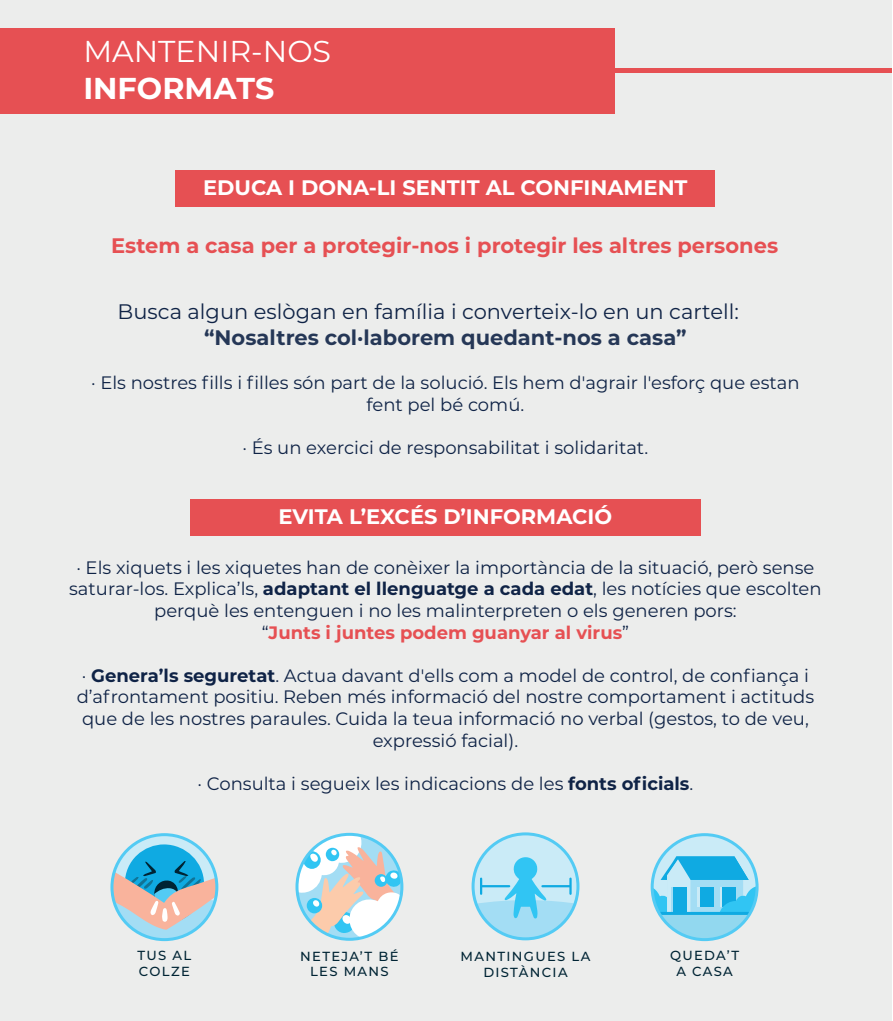
<style>
.page{position:relative;width:893px;height:1021px;background:#fff}
.page>*{position:absolute;margin:0;border:0;box-sizing:border-box;transform-origin:0 0}
.t1{font:30.15px "Montserrat";color:#fff}
.t2{font:700 30.15px "Montserrat";color:#fff}
.t3{font:700 21px "Montserrat";color:#fff}
.t4{font:700 21px "Montserrat";color:#e65053}
.t5{font:21px "Montserrat";color:#0f2346}
.t6{font:700 21px "Montserrat";color:rgb(15 35 70/.9)}
.t7{font:18px/21.6px "Montserrat";color:#0f2346;text-align:center}
.t8{font:500 13.2px/15.8px "Montserrat";letter-spacing:.1em;color:#002434;text-align:center}
.s1{font-weight:700}
.s2{font-weight:700;color:#e65053}
</style>
<div class="page">
<div style="left:0;top:0;width:892px;height:1020px;background:#ecedec"></div>
<div style="left:0;top:28px;width:614px;height:85px;background:#e65053"></div>
<div style="left:176px;top:170px;width:539px;height:36px;background:#e65053"></div>
<div style="left:190px;top:499px;width:510px;height:36px;background:#e65053"></div>
<div style="left:611px;top:68px;width:281px;height:5px;background:#e65053"></div>
<svg style="left:297px;top:836px;width:105px;height:103px"></svg>
<div style="left:295px;top:832px;width:108px;height:108px;border:3px solid #53cbf4;border-radius:50%"></div>
<svg style="left:117px;top:834px;width:95px;height:27px"></svg>
<div style="left:125px;top:844px;width:79px;height:79px;background:#0faae2;border-radius:50%"></div>
<svg style="left:114px;top:861px;width:103px;height:78px"></svg>
<div style="left:110px;top:833px;width:108px;height:108px;border:3px solid #53cbf4;border-radius:50%"></div>
<svg style="left:660px;top:834px;width:89px;height:22px;fill:#caebf7"></svg>
<svg style="left:652px;top:856px;width:103px;height:83px"></svg>
<hr style="left:652px;top:911px;width:105px;height:3px;background:#0faae2">
<div style="left:651px;top:833px;width:108px;height:108px;border:3px solid #53cbf4;border-radius:50%"></div>
<svg style="left:473px;top:835px;width:105px;height:103px"></svg>
<hr style="left:482px;top:885px;width:27px;height:2px;background:#0faae2">
<hr style="left:569px;top:878px;width:3px;height:15px;background:#0faae2">
<hr style="left:542px;top:885px;width:28px;height:2px;background:#0faae2">
<div style="left:472px;top:832px;width:107px;height:108px;border:3px solid #53cbf4;border-radius:50%"></div>
<h1 class="t1" style="left:83px;top:31px;width:249px">MANTENIR-NOS</h1>
<h1 class="t2" style="left:83px;top:66px;width:193px">INFORMATS</h1>
<p class="t3" style="left:203px;top:172px;width:486px">EDUCA I DONA-LI SENTIT AL CONFINAMENT</p>
<p class="t4" style="left:111px;top:231px;width:668px">Estem a casa per a protegir-nos i protegir les altres persones</p>
<p class="t5" style="left:118px;top:297px;width:623px">Busca algun eslògan en família i converteix-lo en un cartell:</p>
<p class="t6" style="left:204px;top:322px;width:484px">“Nosaltres col·laborem quedant-nos a casa”</p>
<p class="t7" style="left:91px;top:371px;width:710px">· Els nostres fills i filles són part de la solució. Els hem d'agrair l'esforç que estan fent pel bé comú.</p>
<p class="t7" style="left:243px;top:436px;width:407px">· És un exercici de responsabilitat i solidaritat.</p>
<p class="t3" style="left:279px;top:501px;width:335px">EVITA L’EXCÉS D’INFORMACIÓ</p>
<p class="t7" style="left:69px;top:556px;width:754px">· Els xiquets i les xiquetes han de conèixer la importància de la situació, però sense saturar-los. Explica’ls, <span class="s1">adaptant el llenguatge a cada edat</span>, les notícies que escolten perquè les entenguen i no les malinterpreten o els generen pors:<br>“<span class="s2">Junts i juntes podem guanyar al virus</span>”</p>
<p class="t7" style="left:77px;top:664px;width:739px">· <span class="s1">Genera’ls seguretat</span>. Actua davant d'ells com a model de control, de confiança i d’afrontament positiu. Reben més informació del nostre comportament i actituds que de les nostres paraules. Cuida la teua informació no verbal (gestos, to de veu, expressió facial).</p>
<p class="t7" style="left:198px;top:772px;width:497px">· Consulta i segueix les indicacions de les <span class="s1">fonts oficials</span>.</p>
<p class="t8" style="left:300px;top:947px;width:100px">NETEJA’T BÉ<br>LES MANS</p>
<p class="t8" style="left:138px;top:947px;width:55px;text-align:left">TUS AL<br>COLZE</p>
<p class="t8" style="left:670px;top:947px;width:71px">QUEDA’T<br>A CASA</p>
<p class="t8" style="left:461px;top:947px;width:131px">MANTINGUES LA<br>DISTÀNCIA</p>
</div>
